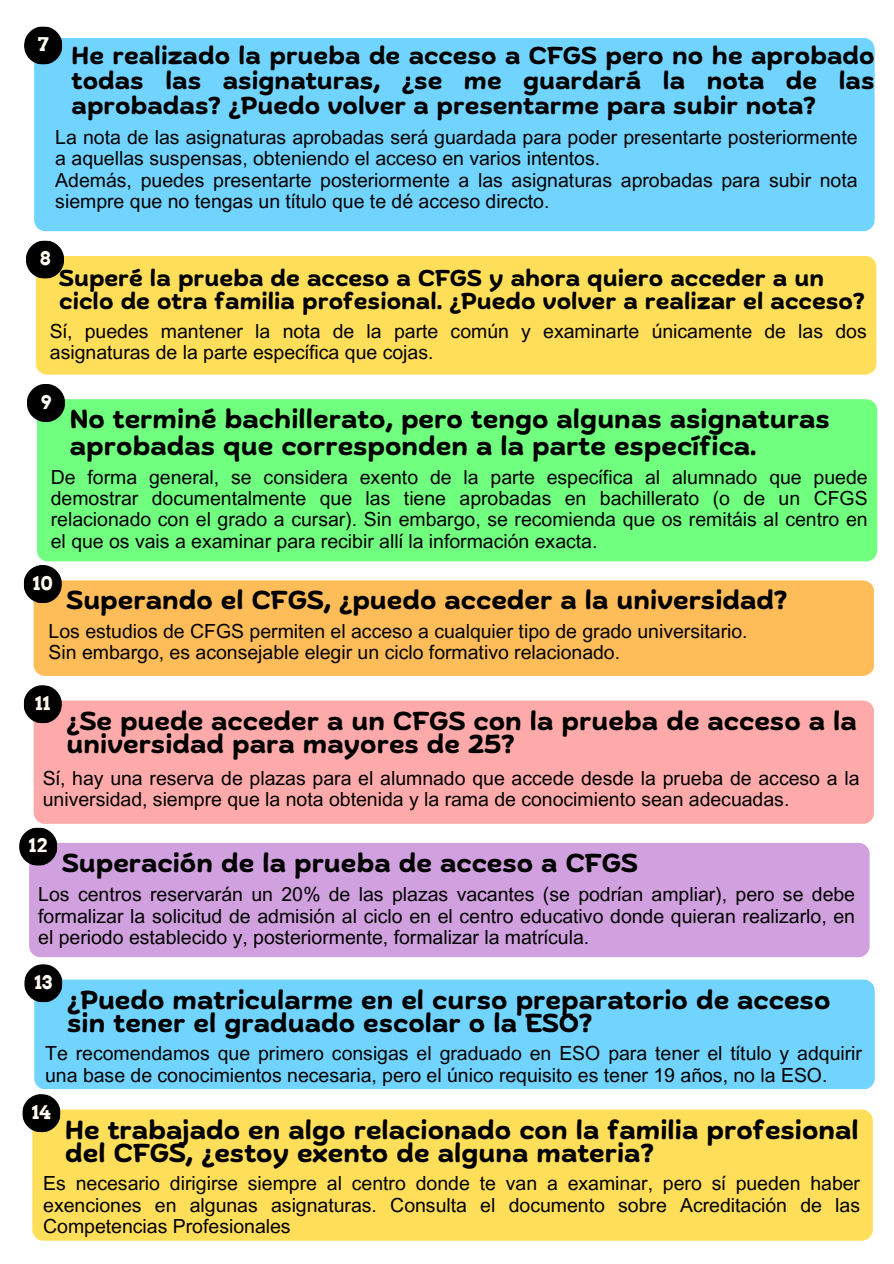
<style>
.page{position:relative;width:894px;height:1264px;background:#fff}
.page>*{position:absolute;margin:0;border:0;box-sizing:border-box;transform-origin:0 0}
.t1{font:700 25.95px/23.7px "Biski";color:#000}
.t2{font:700 24.45px/24.8px "Biski";color:#000;text-align:justify}
.t3{font:700 22.95px/23.7px "Biski";color:#000}
.t4{font:19.5px/21.3px "Arial MT Pro";color:#000}
</style>
<div class="page">
<div style="left:34px;top:38px;width:840px;height:193px;background:#71d4ff"></div>
<div style="left:24px;top:26px;width:38px;height:39px;background:#000;border-radius:50%"></div>
<div style="left:36px;top:256px;width:840px;height:118px;background:#ffde59"></div>
<div style="left:26px;top:240px;width:38px;height:39px;background:#000;border-radius:50%"></div>
<div style="left:37px;top:399px;width:840px;height:162px;background:#71ff7f"></div>
<div style="left:27px;top:384px;width:38px;height:38px;background:#000;border-radius:50%"></div>
<div style="left:34px;top:580px;width:839px;height:96px;background:#ffbd59"></div>
<div style="left:23px;top:565px;width:39px;height:38px;background:#000;border-radius:50%"></div>
<div style="left:34px;top:700px;width:839px;height:123px;background:#faa"></div>
<div style="left:23px;top:685px;width:39px;height:38px;background:#000;border-radius:50%"></div>
<div style="left:29px;top:843px;width:840px;height:114px;background:#d1a1df"></div>
<div style="left:19px;top:827px;width:38px;height:38px;background:#000;border-radius:50%"></div>
<div style="left:34px;top:979px;width:840px;height:110px;background:#71d4ff"></div>
<div style="left:24px;top:964px;width:39px;height:38px;background:#000;border-radius:50%"></div>
<div style="left:32px;top:1109px;width:840px;height:131px;background:#ffde59"></div>
<div style="left:22px;top:1093px;width:39px;height:39px;background:#000;border-radius:50%"></div>
<p class="t2" style="left:72px;top:46px;width:804px">He realizado la prueba de acceso a CFGS pero no he aprobado todas las asignaturas, ¿se me guardará la nota de las aprobadas? ¿Puedo volver a presentarme para subir nota?</p>
<h1 class="t4" style="left:55px;top:129px;width:803px">La nota de las asignaturas aprobadas será guardada para poder presentarte posteriormente a aquellas suspensas, obteniendo el acceso en varios intentos.</h1>
<p class="t4" style="left:55px;top:171px;width:803px">Además, puedes presentarte posteriormente a las asignaturas aprobadas para subir nota siempre que no tengas un título que te dé acceso directo.</p>
<p class="t3" style="left:59px;top:268px;width:806px">Superé la prueba de acceso a CFGS y ahora quiero acceder a un ciclo de otra familia profesional. ¿Puedo volver a realizar el acceso?</p>
<p class="t4" style="left:50px;top:323px;width:818px">Sí, puedes mantener la nota de la parte común y examinarte únicamente de las dos asignaturas de la parte específica que cojas.</p>
<h1 class="t1" style="left:70px;top:408px;width:761px;line-height:27px">No terminé bachillerato, pero tengo algunas asignaturas aprobadas que corresponden a la parte específica.</h1>
<p class="t4" style="left:51px;top:468px;width:818px;text-align:justify">De forma general, se considera exento de la parte específica al alumnado que puede demostrar documentalmente que las tiene aprobadas en bachillerato (o de un CFGS relacionado con el grado a cursar). Sin embargo, se recomienda que os remitáis al centro en el que os vais a examinar para recibir allí la información exacta.</p>
<p class="t1" style="left:67px;top:590px;width:722px">Superando el CFGS, ¿puedo acceder a la universidad?</p>
<p class="t4" style="left:49px;top:622px;width:700px">Los estudios de CFGS permiten el acceso a cualquier tipo de grado universitario.</p>
<h1 class="t4" style="left:49px;top:644px;width:573px">Sin embargo, es aconsejable elegir un ciclo formativo relacionado.</h1>
<h1 class="t1" style="left:67px;top:711px;width:791px">¿Se puede acceder a un CFGS con la prueba de acceso a la universidad para mayores de 25?</h1>
<p class="t4" style="left:43px;top:770px;width:818px">Sí, hay una reserva de plazas para el alumnado que accede desde la prueba de acceso a la universidad, siempre que la nota obtenida y la rama de conocimiento sean adecuadas.</p>
<h1 class="t1" style="left:62px;top:853px;width:577px">Superación de la prueba de acceso a CFGS</h1>
<p class="t4" style="left:38px;top:886px;width:818px;text-align:justify">Los centros reservarán un 20% de las plazas vacantes (se podrían ampliar), pero se debe formalizar la solicitud de admisión al ciclo en el centro educativo donde quieran realizarlo, en el periodo establecido y, posteriormente, formalizar la matrícula.</p>
<h1 class="t1" style="left:67px;top:990px;width:764px">¿Puedo matricularme en el curso preparatorio de acceso sin tener el graduado escolar o la ESO?</h1>
<p class="t4" style="left:45px;top:1045px;width:818px">Te recomendamos que primero consigas el graduado en ESO para tener el título y adquirir una base de conocimientos necesaria, pero el único requisito es tener 19 años, no la ESO.</p>
<h1 class="t1" style="left:65px;top:1120px;width:794px">He trabajado en algo relacionado con la familia profesional del CFGS, ¿estoy exento de alguna materia?</h1>
<p class="t4" style="left:43px;top:1175px;width:818px;text-align:justify">Es necesario dirigirse siempre al centro donde te van a examinar, pero sí pueden haber exenciones en algunas asignaturas. Consulta el documento sobre Acreditación de las Competencias Profesionales</p>
</div>
